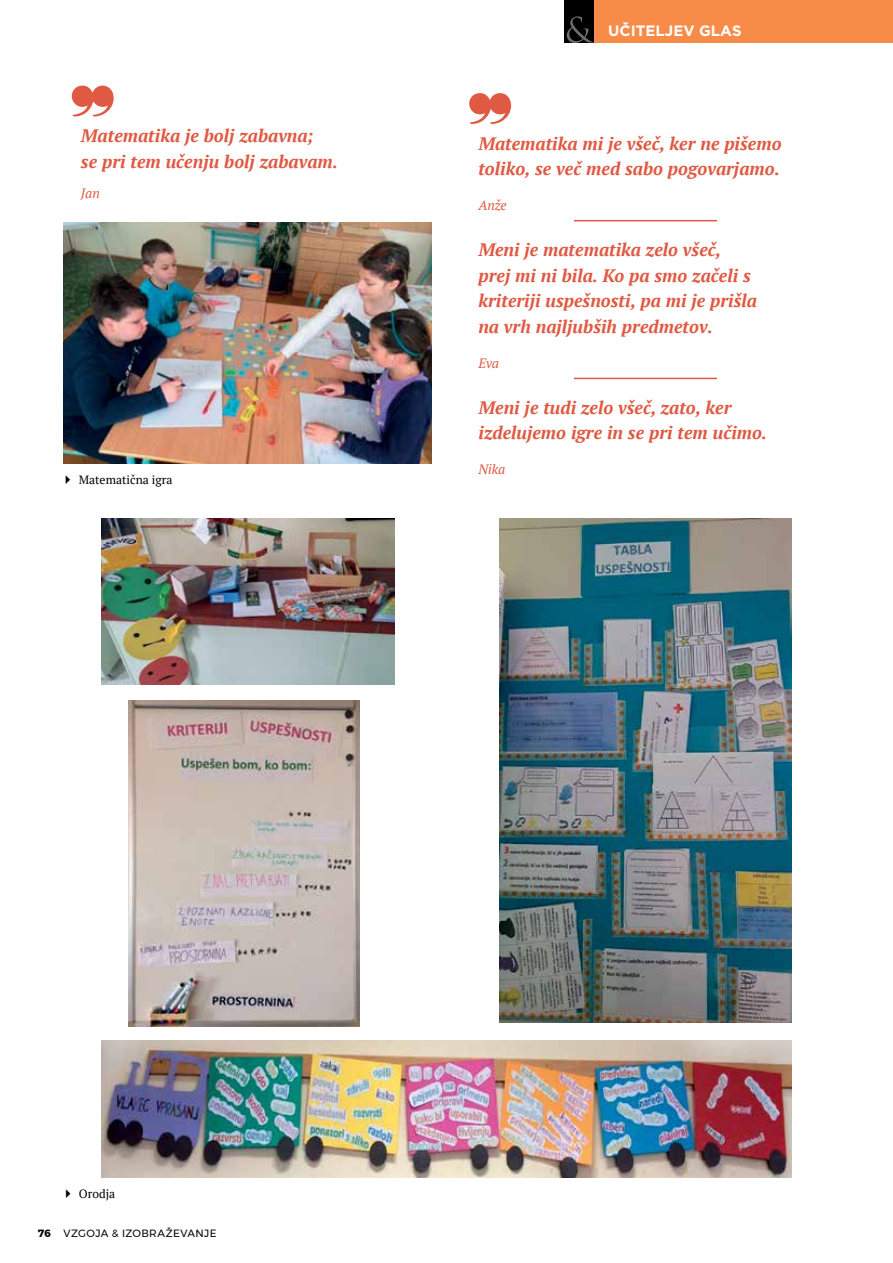
<style>
.page{position:relative;width:893px;height:1263px;background:#fff}
.page>*{position:absolute;margin:0;border:0;box-sizing:border-box;transform-origin:0 0}
.t1{font:italic 700 18px/25.5px "PT Serif";color:#e05942}
.t2{font:700 15px "Gotham";color:#fff}
.t3{font:italic 13.5px "PT Serif";letter-spacing:-.01em;color:#e05942}
.t4{font:12px "PT Serif";color:#000}
.t5{font:10.5px "Montserrat";letter-spacing:.04em;color:#000}
.s1{font-weight:700}
</style>
<div class="page">
<div style="left:594px;top:0;width:299px;height:43px;background:#f68c47"></div>
<div style="left:564px;top:0;width:30px;height:43px;background:#000"></div>
<svg style="left:567px;top:16px;width:27px;height:27px"></svg>
<img style="left:64px;top:223px;width:367px;height:240px">
<img style="left:101px;top:519px;width:293px;height:166px">
<img style="left:499px;top:519px;width:293px;height:503px">
<img style="left:129px;top:700px;width:231px;height:327px">
<img style="left:101px;top:1041px;width:691px;height:137px">
<hr style="left:574px;top:220px;width:143px;height:1px;background:#e05942">
<hr style="left:574px;top:378px;width:143px;height:1px;background:#e05942">
<p class="t1" style="left:81px;top:123px;width:234px">Matematika je bolj zabavna;</p>
<p class="t1" style="left:81px;top:148px;width:259px">se pri tem učenju bolj zabavam.</p>
<p class="t3" style="left:81px;top:185px;width:20px">Jan</p>
<p class="t4" style="left:79px;top:472px;width:95px">Matematična igra</p>
<p class="t2" style="left:608px;top:22px;width:135px">UČITELJEV GLAS</p>
<p class="t1" style="left:478px;top:130px;width:305px">Matematika mi je všeč, ker ne pišemo toliko, se več med sabo pogovarjamo.</p>
<p class="t3" style="left:478px;top:197px;width:30px">Anže</p>
<p class="t1" style="left:478px;top:237px;width:280px">Meni je matematika zelo všeč, prej mi ni bila. Ko pa smo začeli s kriteriji uspešnosti, pa mi je prišla na vrh najljubših predmetov.</p>
<p class="t3" style="left:478px;top:354px;width:22px">Eva</p>
<p class="t1" style="left:478px;top:394px;width:290px">Meni je tudi zelo všeč, zato, ker izdelujemo igre in se pri tem učimo.</p>
<p class="t3" style="left:478px;top:461px;width:28px">Nika</p>
<p class="t4" style="left:79px;top:1186px;width:38px">Orodja</p>
<p class="t5" style="left:38px;top:1225px;width:178px"><span class="s1">76</span> VZGOJA &amp; IZOBRAŽEVANJE</p>
</div>
